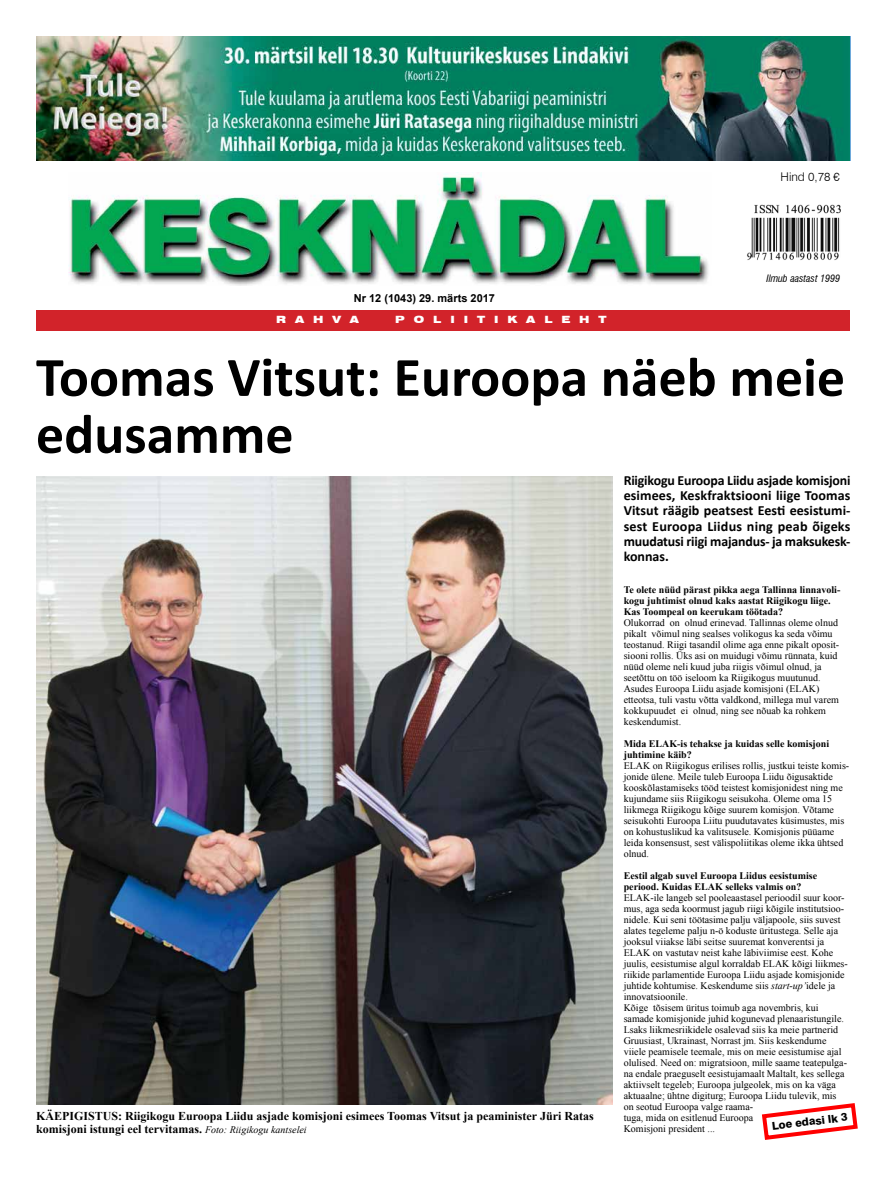
<style>
.page{position:relative;width:893px;height:1191px;background:#fff}
.page>*{position:absolute;margin:0;border:0;box-sizing:border-box;transform-origin:0 0}
.t1{font:700 56px/57px "Calibri";color:#000}
.t2{font:700 14px/15px "Calibri";letter-spacing:-.01em;color:#000;text-align:justify}
.t3{font:700 12px/13px "Times New Roman";color:#000}
.t4{font:300 12px "Swiss 721 BT";color:#000}
.t5{font:700 11px "Arial";color:#000}
.t6{font:800 11px "Swiss 721 BT";color:#000}
.t7{font:10px/11px "Times New Roman";color:#000}
.t8{font:700 10px/11px "Times New Roman";color:#000}
.t9{font:900 expanded 10px "Swiss 721 BT";letter-spacing:.9em;color:#fff}
.t10{font:italic condensed 10px "Swiss 721 BT";color:#000}
.s1{font-weight:400;font-style:italic;font-size:10px}
.s2{font-style:italic}
</style>
<div class="page">
<div style="left:36px;top:310px;width:813px;height:21px;background:#d2232a"></div>
<img style="left:69px;top:172px;width:640px;height:114px">
<img style="left:747px;top:204px;width:93px;height:56px">
<img style="left:36px;top:36px;width:814px;height:125px">
<img style="left:36px;top:476px;width:576px;height:628px">
<svg style="left:761px;top:1103px;width:97px;height:37px"></svg>
<p class="t4" style="left:780px;top:169px;width:61px">Hind 0,78 ¤</p>
<p class="t5" style="left:354px;top:291px;width:143px">Nr 12 (1043) 29. märts 2017</p>
<p class="t9" style="left:276px;top:314px;width:84px">RAHVA</p>
<p class="t9" style="left:395px;top:314px;width:213px">POLIITIKALEHT</p>
<p class="t10" style="left:766px;top:272px;width:75px">Ilmub aastast 1999</p>
<h1 class="t1" style="left:36px;top:349px;width:811px">Toomas Vitsut: Euroopa näeb meie edusamme</h1>
<p class="t3" style="left:36px;top:1109px;width:559px">KÄEPIGISTUS: Riigikogu Euroopa Liidu asjade komisjoni esimees Toomas Vitsut ja peaminister Jüri Ratas komisjoni istungi eel tervitamas. <span class="s1">Foto: Riigikogu kantselei</span></p>
<h2 class="t2" style="left:624px;top:473px;width:228px">Riigikogu Euroopa Liidu asjade komisjoni esimees, Keskfraktsiooni liige Toomas Vitsut räägib peatsest Eesti eesistumi&shy;sest Euroopa Liidus ning peab õigeks muudatusi riigi majandus- ja maksukesk&shy;konnas.</h2>
<p class="t8" style="left:624px;top:584px;width:218px">Te olete nüüd pärast pikka aega Tallinna linnavoli&shy;kogu juhtimist olnud kaks aastat Riigikogu liige.<br>Kas Toompeal on keerukam töötada?</p>
<p class="t7" style="left:624px;top:617px;width:217px">Olukorrad on olnud erinevad. Tallinnas oleme olnud pikalt võimul ning sealses volikogus ka seda võimu teostanud. Riigi tasandil olime aga enne pikalt oposit&shy;siooni rollis. Üks asi on muidugi võimu rünnata, kuid nüüd oleme neli kuud juba riigis võimul olnud, ja seetõttu on töö iseloom ka Riigikogus muutunud.<br>Asudes Euroopa Liidu asjade komisjoni (ELAK) etteotsa, tuli vastu võtta valdkond, millega mul varem kokkupuudet ei olnud, ning see nõuab ka rohkem keskendumist.</p>
<p class="t8" style="left:624px;top:738px;width:207px">Mida ELAK-is tehakse ja kuidas selle komisjoni juhtimine käib?</p>
<p class="t7" style="left:624px;top:760px;width:227px">ELAK on Riigikogus erilises rollis, justkui teiste komis&shy;jonide ülene. Meile tuleb Euroopa Liidu õigusaktide kooskõlastamiseks tööd teistest komisjonidest ning me kujundame siis Riigikogu seisukoha. Oleme oma 15 liikmega Riigikogu kõige suurem komisjon. Võtame seisukohti Euroopa Liitu puudutavates küsimustes, mis on kohustuslikud ka valitsusele. Komisjonis püüame leida konsensust, sest välispoliitikas oleme ikka ühtsed olnud.</p>
<p class="t8" style="left:624px;top:870px;width:195px">Eestil algab suvel Euroopa Liidus eesistumise periood. Kuidas ELAK selleks valmis on?</p>
<p class="t7" style="left:624px;top:892px;width:226px">ELAK-ile langeb sel pooleaastasel perioodil suur koor&shy;mus, aga seda koormust jagub riigi kõigile institutsioo&shy;nidele. Kui seni töötasime palju väljapoole, siis suvest alates tegeleme palju n-ö koduste üritustega. Selle aja jooksul viiakse läbi seitse suuremat konverentsi ja ELAK on vastutav neist kahe läbiviimise eest. Kohe juulis, eesistumise algul korraldab ELAK kõigi liikmes&shy;riikide parlamentide Euroopa Liidu asjade komisjonide juhtide kohtumise. Keskendume siis <span class="s2">start-up’</span>idele ja innovatsioonile.<br>Kõige tõsisem üritus toimub aga novembris, kui samade komisjonide juhid kogunevad plenaaristungile.<br>Lsaks liikmesriikidele osalevad siis ka meie partnerid Gruusiast, Ukrainast, Norrast jm. Siis keskendume viiele peamisele teemale, mis on meie eesistumise ajal olulised. Need on: migratsioon, mille saame teatepulga&shy;na endale praeguselt eesistujamaalt Maltalt, kes sellega aktiivselt tegeleb; Euroopa julgeolek, mis on ka väga aktuaalne; ühtne digiturg; Euroopa Liidu tulevik, mis on seotud Euroopa valge raama-<br>tuga, mida on esitlenud Euroopa<br>Komisjoni president ...</p>
<p class="t6" style="left:771px;top:1119px;width:78px;rotate:-7deg">Loe edasi lk 3</p>
</div>
